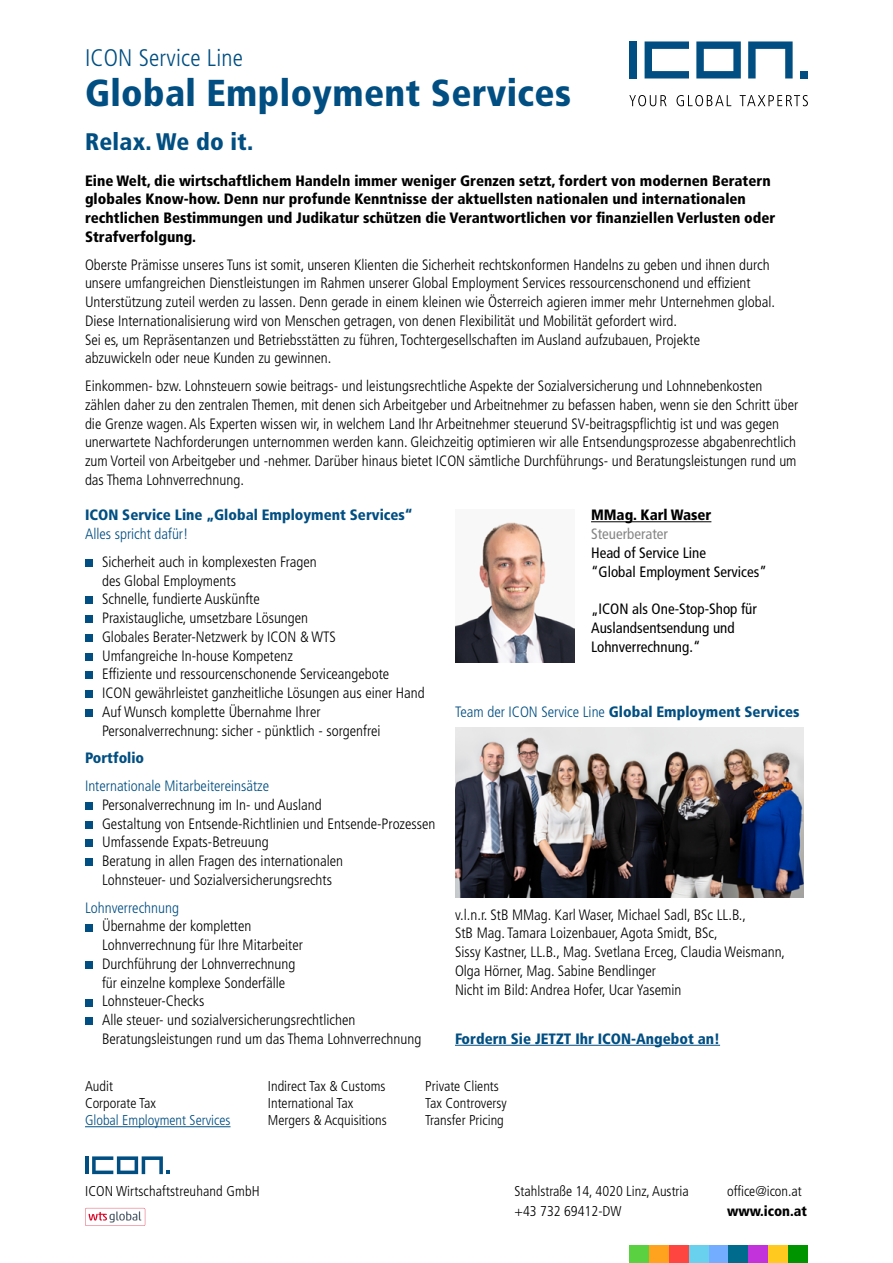
<style>
.page{position:relative;width:893px;height:1263px;background:#fff}
.page>*{position:absolute;margin:0;border:0;box-sizing:border-box;transform-origin:0 0}
.t1{font:900 condensed 37.5px "Frutiger";letter-spacing:.01em;color:#004e82}
.t2{font:300 condensed 24px "Frutiger";letter-spacing:.01em;color:#004e82}
.t3{font:900 condensed 24px "Frutiger";letter-spacing:.01em;color:#004e82}
.t4{font:300 condensed 15px/18.8px "Frutiger";color:#000}
.t5{font:900 condensed 15px/18.8px "Frutiger";color:#000}
.t6{font:900 condensed 15px "Frutiger";color:#004e82}
.t7{font:condensed 15px/18.8px "Frutiger";color:#000}
.t8{font:300 condensed 15px "Frutiger";color:#004e82}
.t9{font:condensed 15px "Frutiger";color:#878787}
.t10{font:300 condensed 14.25px/17.2px "Frutiger";color:#000}
.t11{font:300 condensed 14.25px "Frutiger";color:#004e82}
.t12{font:900 condensed 14.25px "Frutiger";color:#000}
.s1{font-weight:300}
</style>
<div class="page">
<svg style="left:629px;top:95px;width:179px;height:11px"></svg>
<div style="left:630px;top:41px;width:7px;height:37px;background:#004e82"></div>
<svg style="left:645px;top:41px;width:44px;height:37px"></svg>
<svg style="left:696px;top:41px;width:45px;height:37px"></svg>
<svg style="left:748px;top:41px;width:45px;height:37px"></svg>
<div style="left:800px;top:71px;width:8px;height:7px;background:#004e82"></div>
<hr style="left:85px;top:1156px;width:4px;height:18px;background:#004e82">
<svg style="left:92px;top:1156px;width:78px;height:18px"></svg>
<svg style="left:85px;top:1208px;width:60px;height:18px"></svg>
<hr style="left:455px;top:1045px;width:265px;height:1px;background:#004e82">
<div style="left:85px;top:559px;width:8px;height:8px;background:#004e82"></div>
<div style="left:85px;top:597px;width:8px;height:7px;background:#004e82"></div>
<div style="left:85px;top:615px;width:8px;height:8px;background:#004e82"></div>
<div style="left:85px;top:634px;width:8px;height:8px;background:#004e82"></div>
<div style="left:85px;top:653px;width:8px;height:7px;background:#004e82"></div>
<div style="left:85px;top:672px;width:8px;height:7px;background:#004e82"></div>
<div style="left:85px;top:690px;width:8px;height:8px;background:#004e82"></div>
<div style="left:85px;top:709px;width:8px;height:8px;background:#004e82"></div>
<div style="left:85px;top:802px;width:8px;height:8px;background:#004e82"></div>
<div style="left:85px;top:821px;width:8px;height:7px;background:#004e82"></div>
<div style="left:85px;top:840px;width:8px;height:7px;background:#004e82"></div>
<div style="left:85px;top:858px;width:8px;height:8px;background:#004e82"></div>
<div style="left:85px;top:924px;width:8px;height:7px;background:#004e82"></div>
<div style="left:85px;top:961px;width:8px;height:8px;background:#004e82"></div>
<div style="left:85px;top:999px;width:8px;height:7px;background:#004e82"></div>
<div style="left:85px;top:1017px;width:8px;height:8px;background:#004e82"></div>
<img style="left:455px;top:728px;width:349px;height:170px">
<img style="left:455px;top:522px;width:119px;height:140px">
<hr style="left:591px;top:521px;width:120px;height:1px;background:#000">
<div style="left:629px;top:1246px;width:20px;height:17px;background:#59d140"></div>
<div style="left:649px;top:1246px;width:20px;height:17px;background:#ffa31f"></div>
<div style="left:669px;top:1246px;width:20px;height:17px;background:#ff4540"></div>
<div style="left:689px;top:1246px;width:20px;height:17px;background:#69d1ed"></div>
<div style="left:709px;top:1246px;width:20px;height:17px;background:#73adff"></div>
<div style="left:729px;top:1246px;width:19px;height:17px;background:#006b8c"></div>
<div style="left:768px;top:1246px;width:20px;height:17px;background:#ffc91f"></div>
<div style="left:788px;top:1246px;width:20px;height:17px;background:#009400"></div>
<div style="left:748px;top:1246px;width:20px;height:17px;background:#c233db"></div>
<hr style="left:85px;top:1126px;width:146px;height:1px;background:#004e82">
<h2 class="t2" style="left:85px;top:44px;width:160px">ICON Service Line</h2>
<h1 class="t1" style="left:85px;top:71px;width:487px">Global Employment Services</h1>
<h2 class="t3" style="left:85px;top:127px;width:170px">Relax. We do it.</h2>
<p class="t5" style="left:85px;top:171px;width:692px">Eine Welt, die wirtschaftlichem Handeln immer weniger Grenzen setzt, fordert von modernen Beratern globales Know-how. Denn nur profunde Kenntnisse der aktuellsten nationalen und internationalen rechtlichen Bestimmungen und Judikatur schützen die Verantwortlichen vor finanziellen Verlusten oder Strafverfolgung.</p>
<p class="t4" style="left:85px;top:255px;width:692px">Oberste Prämisse unseres Tuns ist somit, unseren Klienten die Sicherheit rechtskonformen Handelns zu geben und ihnen durch unsere umfangreichen Dienstleistungen im Rahmen unserer Global Employment Services ressourcenschonend und effizient Unterstützung zuteil werden zu lassen. Denn gerade in einem kleinen wie Österreich agieren immer mehr Unternehmen global.<br>Diese Internationalisierung wird von Menschen getragen, von denen Flexibilität und Mobilität gefordert wird.<br>Sei es, um Repräsentanzen und Betriebsstätten zu führen, Tochtergesellschaften im Ausland aufzubauen, Projekte<br>abzuwickeln oder neue Kunden zu gewinnen.</p>
<p class="t4" style="left:85px;top:377px;width:715px">Einkommen- bzw. Lohnsteuern sowie beitrags- und leistungsrechtliche Aspekte der Sozialversicherung und Lohnnebenkosten zählen daher zu den zentralen Themen, mit denen sich Arbeitgeber und Arbeitnehmer zu befassen haben, wenn sie den Schritt über die Grenze wagen. Als Experten wissen wir, in welchem Land Ihr Arbeitnehmer steuerund SV-beitragspflichtig ist und was gegen unerwartete Nachforderungen unternommen werden kann. Gleichzeitig optimieren wir alle Entsendungsprozesse abgabenrechtlich zum Vorteil von Arbeitgeber und -nehmer. Darüber hinaus bietet ICON sämtliche Durchführungs- und Beratungsleistungen rund um das Thema Lohnverrechnung.</p>
<p class="t5" style="left:591px;top:506px;width:122px">MMag. Karl Waser</p>
<p class="t9" style="left:591px;top:525px;width:78px">Steuerberater</p>
<p class="t7" style="left:591px;top:543px;width:177px">Head of Service Line<br>“Global Employment Services”</p>
<p class="t7" style="left:591px;top:599px;width:167px">„ICON als One-Stop-Shop für<br>Auslandsentsendung und<br>Lohnverrechnung.“</p>
<p class="t6" style="left:85px;top:506px;width:329px">ICON Service Line „Global Employment Services“</p>
<p class="t8" style="left:85px;top:525px;width:105px">Alles spricht dafür!</p>
<p class="t4" style="left:102px;top:552px;width:324px">Sicherheit auch in komplexesten Fragen<br>des Global Employments<br>Schnelle, fundierte Auskünfte<br>Praxistaugliche, umsetzbare Lösungen<br>Globales Berater-Netzwerk by ICON &amp; WTS<br>Umfangreiche In-house Kompetenz<br>Effiziente und ressourcenschonende Serviceangebote<br>ICON gewährleistet ganzheitliche Lösungen aus einer Hand Auf Wunsch komplette Übernahme Ihrer Personalverrechnung: sicher - pünktlich - sorgenfrei</p>
<p class="t6" style="left:85px;top:749px;width:61px">Portfolio</p>
<p class="t8" style="left:85px;top:777px;width:186px">Internationale Mitarbeitereinsätze</p>
<p class="t4" style="left:102px;top:795px;width:335px">Personalverrechnung im In- und Ausland<br>Gestaltung von Entsende-Richtlinien und Entsende-Prozessen Umfassende Expats-Betreuung<br>Beratung in allen Fragen des internationalen<br>Lohnsteuer- und Sozialversicherungsrechts</p>
<p class="t8" style="left:85px;top:899px;width:95px">Lohnverrechnung</p>
<p class="t4" style="left:102px;top:917px;width:321px">Übernahme der kompletten<br>Lohnverrechnung für Ihre Mitarbeiter<br>Durchführung der Lohnverrechnung<br>für einzelne komplexe Sonderfälle<br>Lohnsteuer-Checks<br>Alle steuer- und sozialversicherungsrechtlichen Beratungsleistungen rund um das Thema Lohnverrechnung</p>
<p class="t4" style="left:455px;top:905px;width:332px">v.l.n.r. StB MMag. Karl Waser, Michael Sadl, BSc LL.B.,<br>StB Mag. Tamara Loizenbauer, Agota Smidt, BSc,<br>Sissy Kastner, LL.B., Mag. Svetlana Erceg, Claudia Weismann, Olga Hörner, Mag. Sabine Bendlinger<br>Nicht im Bild: Andrea Hofer, Ucar Yasemin</p>
<p class="t6" style="left:455px;top:702px;width:346px"><span class="s1">Team der ICON Service Line</span> Global Employment Services</p>
<p class="t6" style="left:455px;top:1029px;width:267px">Fordern Sie JETZT Ihr ICON-Angebot an!</p>
<p class="t10" style="left:85px;top:1077px;width:73px">Audit<br>Corporate Tax</p>
<p class="t11" style="left:85px;top:1112px;width:147px">Global Employment Services</p>
<p class="t10" style="left:268px;top:1077px;width:120px">Indirect Tax &amp; Customs<br>International Tax<br>Mergers &amp; Acquisitions</p>
<p class="t10" style="left:425px;top:1077px;width:83px">Private Clients<br>Tax Controversy<br>Transfer Pricing</p>
<p class="t10" style="left:85px;top:1183px;width:176px">ICON Wirtschaftstreuhand GmbH</p>
<p class="t10" style="left:514px;top:1181px;width:176px;line-height:20.2px">Stahlstraße 14, 4020 Linz, Austria +43 732 69412-DW</p>
<p class="t10" style="left:727px;top:1182px;width:76px">office@icon.at</p>
<p class="t12" style="left:727px;top:1202px;width:81px">www.icon.at</p>
</div>
